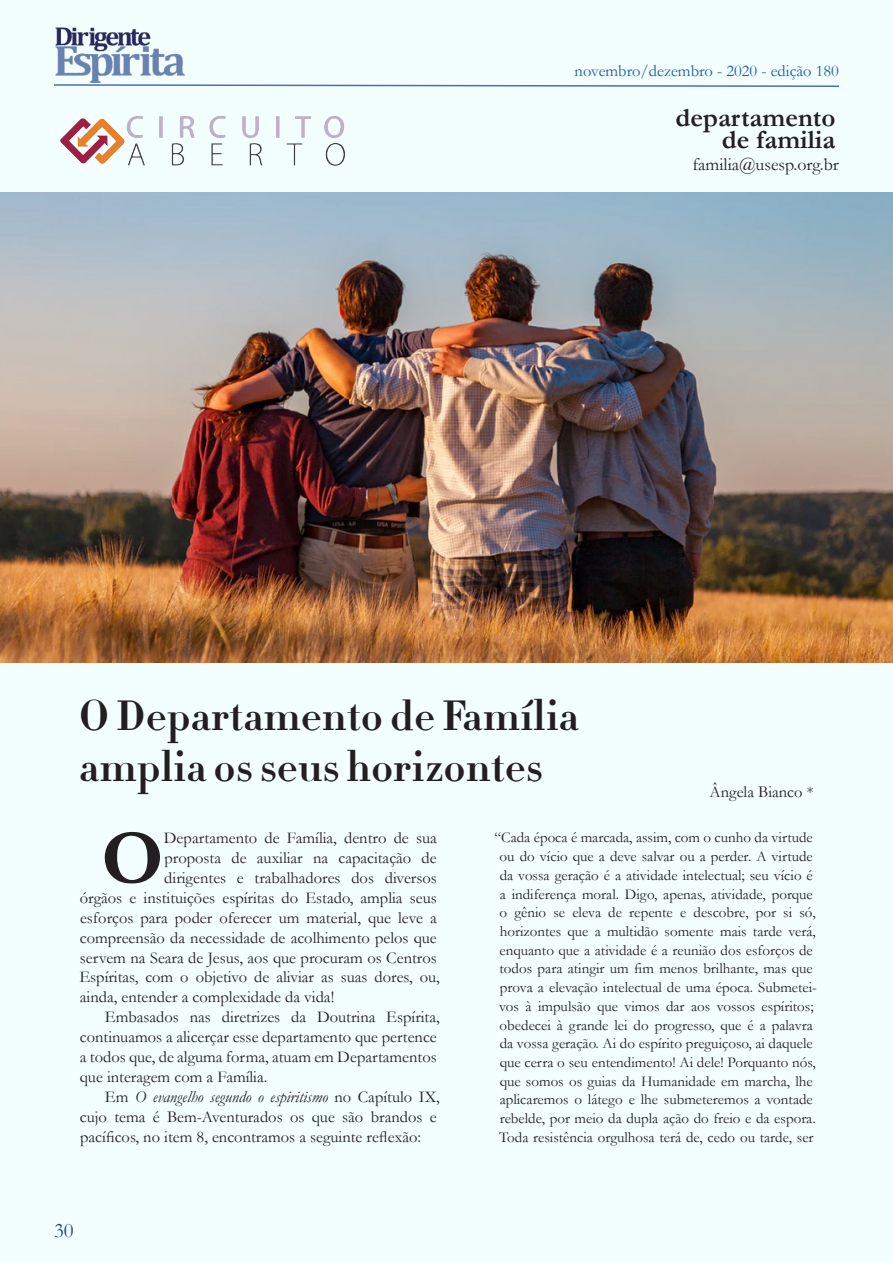
<style>
.page{position:relative;width:893px;height:1263px;background:#f3ffff}
.page>*{position:absolute;margin:0;border:0;box-sizing:border-box;transform-origin:0 0}
.t1{font:700 78.75px "Garamond";color:#231f20}
.t2{font:42px/51px "Didot HTF B06 Bold";color:#231f20}
.t3{font:700 27px "Garamond";color:#231f20}
.t4{font:21px "Garamond";color:#253f8e}
.t5{font:18px "Garamond";color:#231f20}
.t6{font:16.5px/20px "Garamond";color:#231f20}
.t7{font:16.5px "Garamond";color:#1e5baa}
.t8{font:15px/18.8px "Garamond";color:#231f20;text-align:center}
.s1{font-style:italic}
</style>
<div class="page">
<svg style="left:54px;top:84px;width:785px;height:3px"></svg>
<img style="left:55px;top:27px;width:130px;height:56px">
<img style="left:1px;top:192px;width:892px;height:470px">
<img style="left:60px;top:116px;width:285px;height:50px">
<p class="t7" style="left:575px;top:60px;width:266px">novembro/dezembro - 2020 - edição 180</p>
<p class="t3" style="left:676px;top:99px;width:161px">departamento</p>
<p class="t3" style="left:722px;top:121px;width:115px">de familia</p>
<p class="t5" style="left:692px;top:152px;width:148px">familia@usesp.org.br</p>
<p class="t2" style="left:79px;top:690px;width:501px">O Departamento de Família amplia os seus horizontes</p>
<p class="t6" style="left:709px;top:782px;width:106px">Ângela Bianco *</p>
<p class="t1" style="left:101px;top:804px;width:64px">O</p>
<p class="t6" style="left:164px;top:828px;width:275px">Departamento de Família, dentro de sua</p>
<p class="t6" style="left:164px;top:848px;width:274px">proposta de auxiliar na capacitação de</p>
<p class="t6" style="left:164px;top:867px;width:274px">dirigentes e trabalhadores dos diversos</p>
<p class="t6" style="left:80px;top:887px;width:358px">órgãos e instituições espíritas do Estado, amplia seus</p>
<p class="t6" style="left:80px;top:907px;width:358px">esforços para poder oferecer um material, que leve a</p>
<p class="t6" style="left:80px;top:927px;width:358px">compreensão da necessidade de acolhimento pelos que</p>
<p class="t6" style="left:80px;top:947px;width:358px">servem na Seara de Jesus, aos que procuram os Centros</p>
<p class="t6" style="left:79px;top:967px;width:362px">Espíritas, com o objetivo de aliviar as suas dores, ou,</p>
<p class="t6" style="left:80px;top:987px;width:256px">ainda, entender a complexidade da vida!</p>
<p class="t6" style="left:80px;top:1007px;width:361px;text-indent:25px">Embasados nas diretrizes da Doutrina Espírita, continuamos a alicerçar esse departamento que pertence a todos que, de alguma forma, atuam em Departamentos que interagem com a Família.</p>
<p class="t6" style="left:80px;top:1086px;width:361px;text-indent:25px">Em <span class="s1">O evangelho segundo o espiritismo</span> no Capítulo IX, cujo tema é Bem-Aventurados os que são brandos e pacíficos, no item 8, encontramos a seguinte reflexão:</p>
<h3 class="t4" style="left:54px;top:1216px;width:21px">30</h3>
<p class="t8" style="left:494px;top:828px;width:324px">“Cada época é marcada, assim, com o cunho da virtude ou do vício que a deve salvar ou a perder. A virtude da vossa geração é a atividade intelectual; seu vício é<br>a indiferença moral. Digo, apenas, atividade, porque o gênio se eleva de repente e descobre, por si só, horizontes que a multidão somente mais tarde verá, enquanto que a atividade é a reunião dos esforços de todos para atingir um fim menos brilhante, mas que prova a elevação intelectual de uma época. Submetei&shy;vos à impulsão que vimos dar aos vossos espíritos; obedecei à grande lei do progresso, que é a palavra da vossa geração. Ai do espírito preguiçoso, ai daquele que cerra o seu entendimento! Ai dele! Porquanto nós, que somos os guias da Humanidade em marcha, lhe aplicaremos o látego e lhe submeteremos a vontade rebelde, por meio da dupla ação do freio e da espora.<br>Toda resistência orgulhosa terá de, cedo ou tarde, ser</p>
</div>
